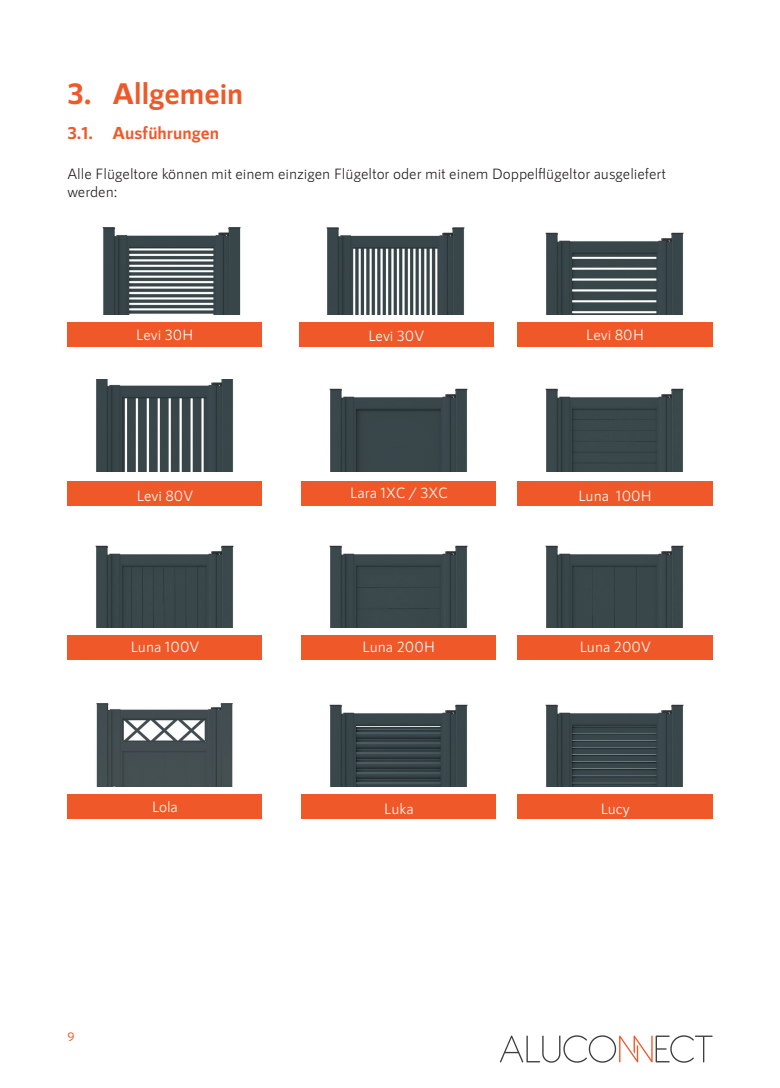
<style>
.page{position:relative;width:780px;height:1088px;background:#fff}
.page>*{position:absolute;margin:0;border:0;box-sizing:border-box;transform-origin:0 0}
.t1{font:700 30px "RNS Sanz";color:#ef5929}
.t2{font:700 17.5px "RNS Sanz";color:#ef5929}
.t3{font:15px/18px "RNS Sanz";color:#231f20}
.t4{font:15px "RNS Sanz";color:#fff}
.t5{font:500 12.5px "RNS Sanz";color:#f25e21}
</style>
<div class="page">
<div style="left:67px;top:322px;width:195px;height:25px;background:#ef5929"></div>
<div style="left:517px;top:322px;width:195px;height:25px;background:#ef5929"></div>
<div style="left:517px;top:481px;width:195px;height:25px;background:#ef5929"></div>
<div style="left:301px;top:481px;width:195px;height:25px;background:#ef5929"></div>
<div style="left:67px;top:481px;width:195px;height:25px;background:#ef5929"></div>
<div style="left:299px;top:322px;width:194px;height:25px;background:#ef5929"></div>
<div style="left:67px;top:635px;width:195px;height:24px;background:#ef5929"></div>
<div style="left:517px;top:635px;width:195px;height:24px;background:#ef5929"></div>
<div style="left:517px;top:794px;width:195px;height:25px;background:#ef5929"></div>
<div style="left:301px;top:794px;width:195px;height:25px;background:#ef5929"></div>
<div style="left:67px;top:794px;width:195px;height:25px;background:#ef5929"></div>
<div style="left:301px;top:635px;width:195px;height:24px;background:#ef5929"></div>
<img style="left:102px;top:227px;width:139px;height:88px">
<img style="left:326px;top:227px;width:139px;height:88px">
<img style="left:545px;top:232px;width:139px;height:83px">
<img style="left:96px;top:379px;width:137px;height:92px">
<img style="left:329px;top:388px;width:139px;height:83px">
<img style="left:545px;top:388px;width:139px;height:83px">
<img style="left:95px;top:545px;width:139px;height:83px">
<img style="left:329px;top:545px;width:139px;height:83px">
<img style="left:545px;top:545px;width:139px;height:83px">
<img style="left:96px;top:703px;width:137px;height:84px">
<img style="left:329px;top:704px;width:139px;height:83px">
<img style="left:545px;top:704px;width:139px;height:83px">
<svg style="left:500px;top:1035px;width:212px;height:28px"></svg>
<h1 class="t1" style="left:67px;top:76px;width:177px">3. Allgemein</h1>
<p class="t2" style="left:67px;top:123px;width:153px">3.1. Ausführungen</p>
<p class="t3" style="left:67px;top:165px;width:600px">Alle Flügeltore können mit einem einzigen Flügeltor oder mit einem Doppelflügeltor ausgeliefert werden:</p>
<p class="t4" style="left:136px;top:326px;width:59px">Levi 30H</p>
<p class="t4" style="left:368px;top:327px;width:58px">Levi 30V</p>
<p class="t4" style="left:586px;top:326px;width:60px">Levi 80H</p>
<p class="t4" style="left:137px;top:487px;width:58px">Levi 80V</p>
<p class="t4" style="left:349px;top:484px;width:100px">Lara 1XC / 3XC</p>
<p class="t4" style="left:578px;top:487px;width:76px">Luna 100H</p>
<p class="t4" style="left:130px;top:638px;width:70px">Luna 100V</p>
<p class="t4" style="left:362px;top:638px;width:75px">Luna 200H</p>
<p class="t4" style="left:579px;top:638px;width:73px">Luna 200V</p>
<p class="t4" style="left:152px;top:798px;width:28px">Lola</p>
<p class="t4" style="left:384px;top:799px;width:31px">Luka</p>
<p class="t4" style="left:600px;top:799px;width:31px">Lucy</p>
<p class="t5" style="left:67px;top:1029px;width:9px">9</p>
</div>
